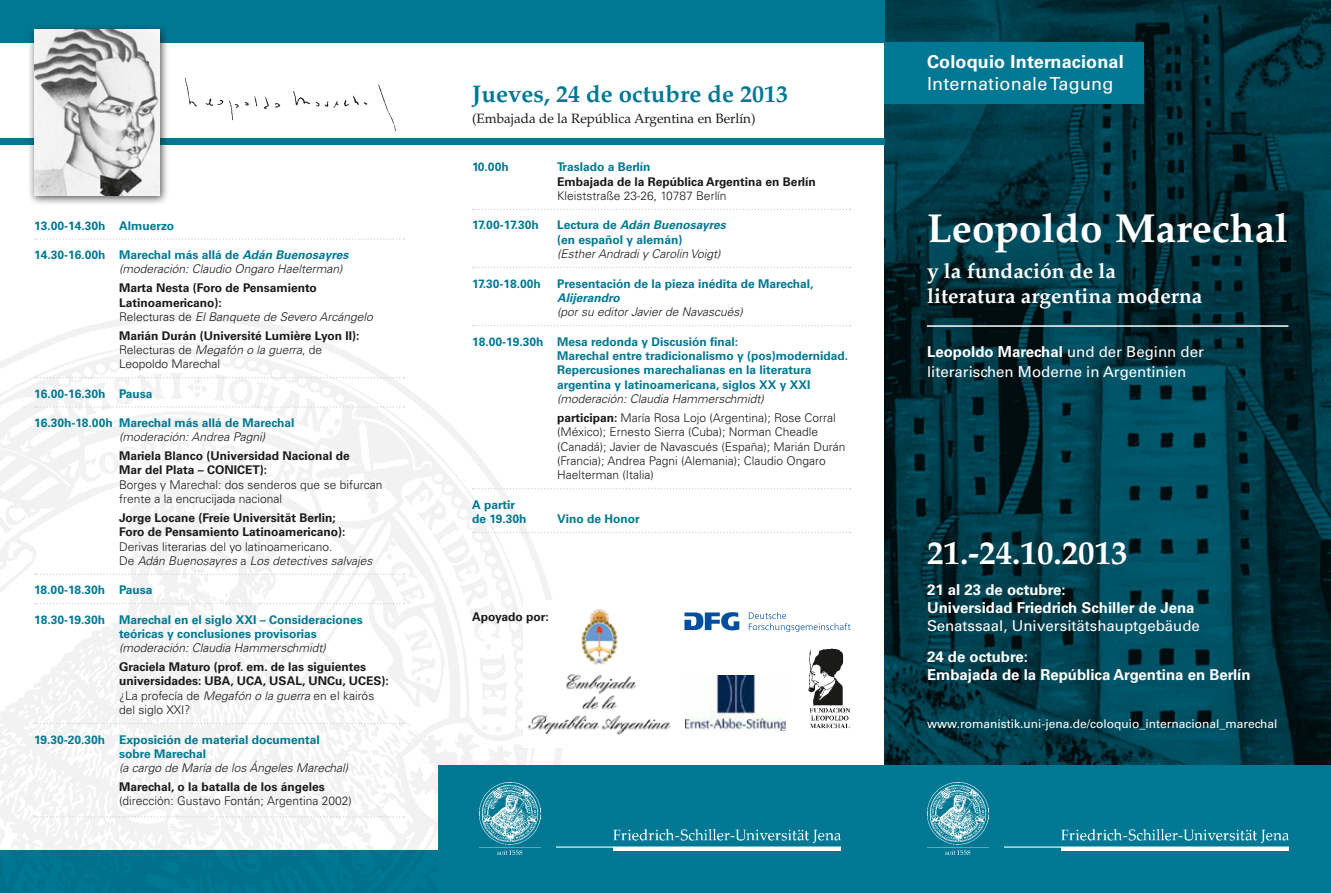
<style>
.page{position:relative;width:1331px;height:893px;background:#fff}
.page>*{position:absolute;margin:0;border:0;box-sizing:border-box;transform-origin:0 0}
.t1{font:700 40.5px "Palatino LT Std";color:#fff}
.t2{font:700 33px "Palatino LT Std";color:#fff}
.t3{font:700 24px "Palatino LT Std";color:#007893}
.t4{font:700 21px/25.2px "Palatino LT Std";color:#fff}
.t5{font:700 18px "Univers LT Std";letter-spacing:.01em;color:#fff}
.t6{font:18px "Univers LT Std";letter-spacing:.01em;color:#fff}
.t7{font:700 15px/18px "Univers LT Std";color:#fff}
.t8{font:15px/19.5px "Univers LT Std";color:#fff}
.t9{font:13.5px "Palatino LT Std";color:#1a1a18}
.t10{font:700 12px/14.4px "Univers LT Std";color:#007893}
.t11{font:700 12px/14.4px "Univers LT Std";color:#1a1a18}
.t12{font:300 12px/14.4px "Univers LT Std";color:#1a1a18}
.t13{font:italic 300 12px/14.4px "Univers LT Std";color:#1a1a18}
.t14{font:12px "Univers LT Std";color:#fff}
.t15{font:italic 700 12px "Univers LT Std";color:#007893}
.s1{font-weight:700;font-style:normal;color:#007893}
.s2{font-weight:700;color:#007893}
.s3{font-weight:300}
.s4{font-weight:300;font-style:italic}
.s5{font-style:italic}
.s6{font-weight:700}
</style>
<div class="page">
<img style="left:0;top:314px;width:564px;height:579px">
<svg style="left:884px;top:0;width:447px;height:765px;background:#003642"></svg>
<div style="left:884px;top:43px;width:260px;height:61px;background:#007893"></div>
<div style="left:884px;top:765px;width:447px;height:128px;background:#007893"></div>
<div style="left:438px;top:765px;width:447px;height:128px;background:#007893"></div>
<img style="left:927px;top:782px;width:61px;height:73px">
<img style="left:1004px;top:830px;width:284px;height:21px">
<img style="left:479px;top:782px;width:62px;height:73px">
<img style="left:556px;top:830px;width:285px;height:21px">
<div style="left:0;top:0;width:884px;height:43px;background:#007893"></div>
<hr style="left:927px;top:325px;width:361px;height:2px;background:#fff">
<svg style="left:35px;top:238px;width:369px;height:2px"></svg>
<svg style="left:35px;top:377px;width:369px;height:1px"></svg>
<svg style="left:35px;top:406px;width:369px;height:2px"></svg>
<svg style="left:35px;top:574px;width:369px;height:1px"></svg>
<svg style="left:35px;top:603px;width:369px;height:1px"></svg>
<svg style="left:35px;top:723px;width:369px;height:1px"></svg>
<svg style="left:35px;top:816px;width:369px;height:2px"></svg>
<svg style="left:473px;top:209px;width:378px;height:1px"></svg>
<svg style="left:473px;top:267px;width:378px;height:1px"></svg>
<svg style="left:473px;top:325px;width:378px;height:1px"></svg>
<svg style="left:473px;top:488px;width:378px;height:1px"></svg>
<svg style="left:473px;top:532px;width:378px;height:1px"></svg>
<div style="left:0;top:138px;width:884px;height:7px;background:#007893"></div>
<img style="left:523px;top:600px;width:148px;height:147px">
<img style="left:685px;top:675px;width:100px;height:56px">
<img style="left:808px;top:648px;width:42px;height:81px">
<svg style="left:684px;top:612px;width:55px;height:18px"></svg>
<svg style="left:749px;top:612px;width:101px;height:20px"></svg>
<div style="left:27px;top:23px;width:142px;height:183px;background:#1a1a18;opacity:.75"></div>
<img style="left:34px;top:30px;width:126px;height:166px">
<img style="left:184px;top:78px;width:212px;height:54px">
<p class="t10" style="left:34px;top:218px;width:142px">13.00-14.30h Almuerzo</p>
<p class="t13" style="left:119px;top:248px;width:231px;text-indent:-85px"><span class="s1">14.30-16.00h Marechal más allá de</span> <span class="s2">Adán Buenosayres </span>(moderación: Claudio Ongaro Haelterman)</p>
<p class="t11" style="left:119px;top:281px;width:255px">Marta Nesta (Foro de Pensamiento<br>Latinoamericano):<br><span class="s3">Relecturas de</span> <span class="s4">El Banquete de Severo Arcángelo</span></p>
<p class="t11" style="left:119px;top:328px;width:242px">Marián Durán (Université Lumière Lyon II):<br><span class="s3">Relecturas de</span> <span class="s4">Megafón o la guerra</span><span class="s3">, de<br>Leopoldo Marechal</span></p>
<p class="t10" style="left:34px;top:386px;width:120px">16.00-16.30h Pausa</p>
<p class="t10" style="left:34px;top:416px;width:262px">16.30h-18.00h Marechal más allá de Marechal</p>
<p class="t13" style="left:119px;top:430px;width:148px">(moderación: Andrea Pagni)</p>
<p class="t11" style="left:119px;top:449px;width:232px">Mariela Blanco (Universidad Nacional de<br>Mar del Plata – CONICET):</p>
<p class="t12" style="left:119px;top:477px;width:265px">Borges y Marechal: dos senderos que se bifurcan frente a la encrucijada nacional</p>
<p class="t11" style="left:119px;top:510px;width:228px">Jorge Locane (Freie Universität Berlin;<br>Foro de Pensamiento Latinoamericano):</p>
<p class="t12" style="left:119px;top:539px;width:255px">Derivas literarias del yo latinoamericano.<br>De <span class="s5">Adán Buenosayres</span> a <span class="s5">Los detectives salvajes</span></p>
<p class="t10" style="left:34px;top:583px;width:120px">18.00-18.30h Pausa</p>
<p class="t10" style="left:119px;top:612px;width:245px;text-indent:-85px">18.30-19.30h Marechal en el siglo XXI – Consideraciones teóricas y conclusiones provisorias</p>
<p class="t13" style="left:119px;top:641px;width:208px">(moderación: Claudia Hammerschmidt)</p>
<p class="t11" style="left:119px;top:660px;width:271px">Graciela Maturo (prof. em. de las siguientes universidades: UBA, UCA, USAL, UNCu, UCES): <span class="s3">¿La profecía de</span> <span class="s4">Megafón o la guerra</span> <span class="s3">en el kairós del siglo XXI?</span></p>
<p class="t10" style="left:119px;top:732px;width:202px;text-indent:-85px">19.30-20.30h Exposición de material documental sobre Marechal</p>
<p class="t13" style="left:119px;top:761px;width:231px">(a cargo de María de los Ángeles Marechal)</p>
<p class="t11" style="left:119px;top:780px;width:207px">Marechal, o la batalla de los ángeles</p>
<p class="t12" style="left:119px;top:794px;width:234px">(dirección: Gustavo Fontán; Argentina 2002)</p>
<h3 class="t3" style="left:472px;top:80px;width:317px">Jueves, 24 de octubre de 2013</h3>
<p class="t9" style="left:472px;top:110px;width:285px">(Embajada de la República Argentina en Berlín)</p>
<p class="t10" style="left:472px;top:160px;width:38px">10.00h</p>
<p class="t10" style="left:557px;top:160px;width:95px">Traslado a Berlín</p>
<p class="t11" style="left:557px;top:174px;width:260px">Embajada de la República Argentina en Berlín</p>
<p class="t12" style="left:557px;top:189px;width:171px">Kleiststraße 23-26, 10787 Berlín</p>
<p class="t10" style="left:472px;top:218px;width:68px">17.00-17.30h</p>
<p class="t10" style="left:557px;top:218px;width:170px">Lectura de <span class="s5">Adán Buenosayres </span>(en español y alemán)</p>
<p class="t13" style="left:557px;top:247px;width:165px">(Esther Andradi y Carolin Voigt)</p>
<p class="t10" style="left:472px;top:276px;width:70px">17.30-18.00h</p>
<p class="t10" style="left:557px;top:276px;width:258px">Presentación de la pieza inédita de Marechal,</p>
<p class="t15" style="left:557px;top:291px;width:64px">Alijerandro</p>
<p class="t13" style="left:557px;top:305px;width:187px">(por su editor Javier de Navascués)</p>
<p class="t10" style="left:557px;top:334px;width:293px;text-indent:-85px">18.00-19.30h Mesa redonda y Discusión final:<br>Marechal entre tradicionalismo y (pos)modernidad.<br>Repercusiones marechalianas en la literatura argentina y latinoamericana, siglos XX y XXI</p>
<p class="t12" style="left:557px;top:390px;width:280px;line-height:18.6px"><span class="s5">(moderación: Claudia Hammerschmidt)<br></span><span class="s6">participan:</span> María Rosa Lojo (Argentina); Rose Corral</p>
<p class="t12" style="left:557px;top:425px;width:290px">(México); Ernesto Sierra (Cuba); Norman Cheadle (Canadá); Javier de Navascués (España); Marián Durán (Francia); Andrea Pagni (Alemania); Claudio Ongaro Haelterman (Italia)</p>
<p class="t10" style="left:472px;top:497px;width:56px">A partir de 19.30h</p>
<p class="t10" style="left:557px;top:512px;width:84px">Vino de Honor</p>
<p class="t11" style="left:472px;top:610px;width:78px">Apoyado por:</p>
<h3 class="t5" style="left:927px;top:51px;width:198px">Coloquio Internacional</h3>
<h3 class="t6" style="left:927px;top:73px;width:188px">Internationale Tagung</h3>
<h1 class="t1" style="left:927px;top:205px;width:363px">Leopoldo Marechal</h1>
<h3 class="t4" style="left:927px;top:258px;width:277px">y la fundación de la literatura argentina moderna</h3>
<p class="t8" style="left:927px;top:342px;width:278px"><span class="s6">Leopoldo Marechal</span> und der Beginn der literarischen Moderne in Argentinien</p>
<h2 class="t2" style="left:927px;top:534px;width:202px">21.-24.10.2013</h2>
<p class="t7" style="left:927px;top:581px;width:269px">21 al 23 de octubre:<br>Universidad Friedrich Schiller de Jena</p>
<p class="t8" style="left:927px;top:616px;width:274px">Senatssaal, Universitätshauptgebäude</p>
<p class="t7" style="left:927px;top:647px;width:325px">24 de octubre:<br>Embajada de la República Argentina en Berlín</p>
<p class="t14" style="left:927px;top:717px;width:352px">www.romanistik.uni-jena.de/coloquio_internacional_marechal</p>
</div>
